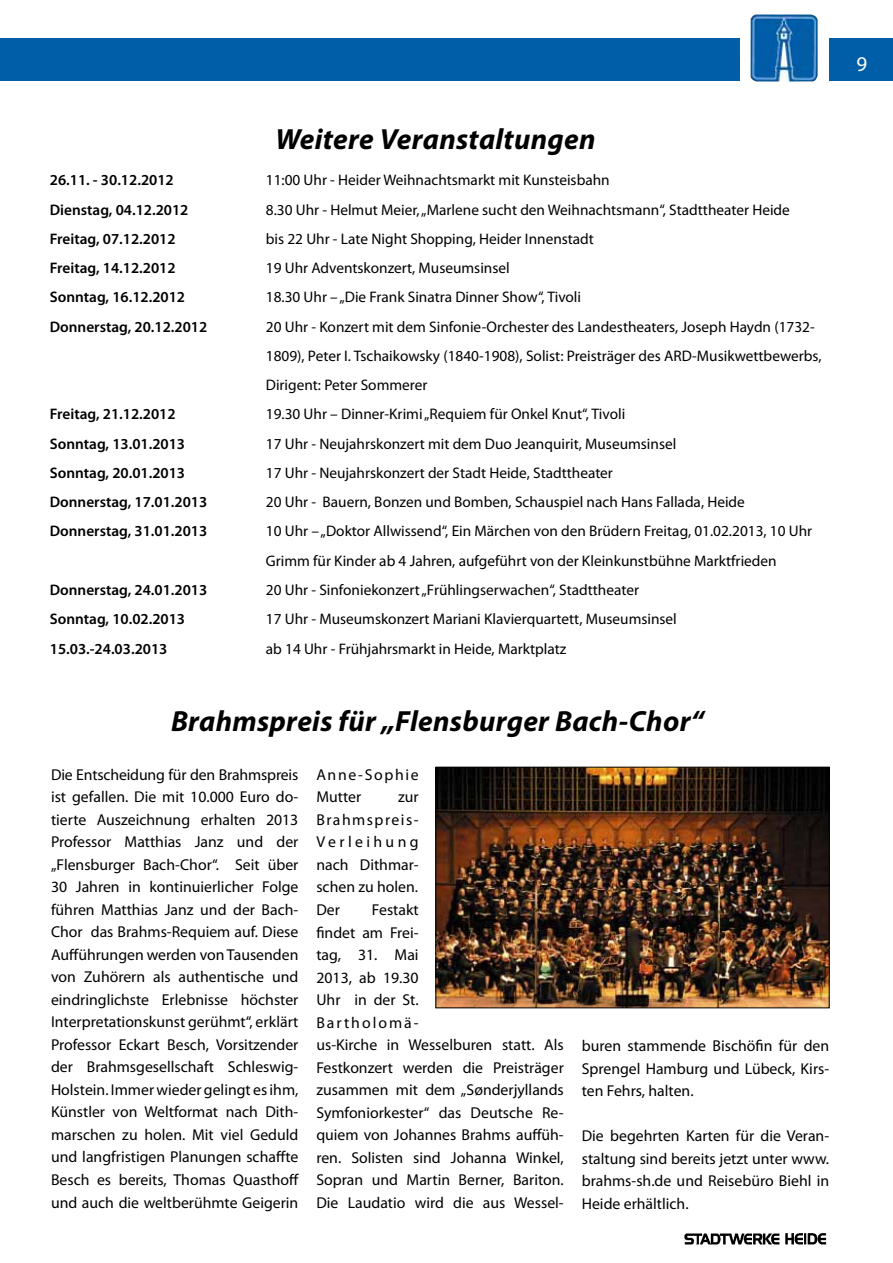
<style>
.page{position:relative;width:893px;height:1263px;background:#fff}
.page>*{position:absolute;margin:0;border:0;box-sizing:border-box;transform-origin:0 0}
.t1{font:italic 700 29.25px "Myriad Pro";letter-spacing:.01em;color:#000}
.t2{font:21px "Myriad Pro";color:#fff}
.t3{font:15.75px/22.5px "Myriad Pro";color:#000;text-align:justify}
.t4{font:15.75px/22.5px "Myriad Pro";letter-spacing:.105em;color:#000}
.t5{font:15.3px/29.2px "Myriad Pro";color:#000}
.t6{font:600 15.3px "Myriad Pro";color:#000}
</style>
<div class="page">
<div style="left:0;top:38px;width:740px;height:43px;background:#005ea8"></div>
<div style="left:829px;top:38px;width:64px;height:43px;background:#005ea8"></div>
<img style="left:750px;top:14px;width:68px;height:68px">
<img style="left:684px;top:1233px;width:143px;height:12px">
<img style="left:438px;top:769px;width:389px;height:237px">
<div style="left:436px;top:767px;width:393px;height:241px;border:1px solid #000"></div>
<h1 class="t1" style="left:275px;top:120px;width:322px">Weitere Veranstaltungen</h1>
<p class="t6" style="left:50px;top:171px;width:126px">26.11. - 30.12.2012</p>
<p class="t5" style="left:266px;top:165px;width:345px">11:00 Uhr - Heider Weihnachtsmarkt mit Kunsteisbahn</p>
<p class="t6" style="left:50px;top:200px;width:140px">Dienstag, 04.12.2012</p>
<p class="t5" style="left:266px;top:195px;width:526px">8.30 Uhr - Helmut Meier, „Marlene sucht den Weihnachtsmann“, Stadttheater Heide</p>
<p class="t6" style="left:50px;top:229px;width:127px">Freitag, 07.12.2012</p>
<p class="t5" style="left:266px;top:224px;width:330px">bis 22 Uhr - Late Night Shopping, Heider Innenstadt</p>
<p class="t6" style="left:50px;top:258px;width:127px">Freitag, 14.12.2012</p>
<p class="t5" style="left:266px;top:253px;width:245px">19 Uhr Adventskonzert, Museumsinsel</p>
<p class="t6" style="left:50px;top:288px;width:137px">Sonntag, 16.12.2012</p>
<p class="t5" style="left:266px;top:282px;width:317px">18.30 Uhr – „Die Frank Sinatra Dinner Show“, Tivoli</p>
<p class="t6" style="left:50px;top:317px;width:159px">Donnerstag, 20.12.2012</p>
<p class="t5" style="left:266px;top:312px;width:557px">20 Uhr - Konzert mit dem Sinfonie-Orchester des Landestheaters, Joseph Haydn (1732-<br>1809), Peter I. Tschaikowsky (1840-1908), Solist: Preisträger des ARD-Musikwettbewerbs,<br>Dirigent: Peter Sommerer</p>
<p class="t6" style="left:50px;top:405px;width:127px">Freitag, 21.12.2012</p>
<p class="t5" style="left:266px;top:399px;width:361px">19.30 Uhr – Dinner-Krimi „Requiem für Onkel Knut“, Tivoli</p>
<p class="t6" style="left:50px;top:434px;width:137px">Sonntag, 13.01.2013</p>
<p class="t5" style="left:266px;top:429px;width:412px">17 Uhr - Neujahrskonzert mit dem Duo Jeanquirit, Museumsinsel</p>
<p class="t6" style="left:50px;top:463px;width:137px">Sonntag, 20.01.2013</p>
<p class="t5" style="left:266px;top:458px;width:349px">17 Uhr - Neujahrskonzert der Stadt Heide, Stadttheater</p>
<p class="t6" style="left:50px;top:492px;width:159px">Donnerstag, 17.01.2013</p>
<p class="t5" style="left:266px;top:487px;width:481px">20 Uhr - Bauern, Bonzen und Bomben, Schauspiel nach Hans Fallada, Heide</p>
<p class="t6" style="left:50px;top:522px;width:159px">Donnerstag, 31.01.2013</p>
<p class="t5" style="left:266px;top:516px;width:548px">10 Uhr – „Doktor Allwissend“, Ein Märchen von den Brüdern Freitag, 01.02.2013, 10 Uhr<br>Grimm für Kinder ab 4 Jahren, aufgeführt von der Kleinkunstbühne Marktfrieden</p>
<p class="t6" style="left:50px;top:580px;width:159px">Donnerstag, 24.01.2013</p>
<p class="t5" style="left:266px;top:575px;width:375px">20 Uhr - Sinfoniekonzert „Frühlingserwachen“, Stadttheater</p>
<p class="t6" style="left:50px;top:609px;width:137px">Sonntag, 10.02.2013</p>
<p class="t5" style="left:266px;top:604px;width:413px">17 Uhr - Museumskonzert Mariani Klavierquartett, Museumsinsel</p>
<p class="t6" style="left:50px;top:639px;width:119px">15.03.-24.03.2013</p>
<p class="t5" style="left:266px;top:633px;width:302px">ab 14 Uhr - Frühjahrsmarkt in Heide, Marktplatz</p>
<h1 class="t1" style="left:171px;top:702px;width:535px">Brahmspreis für „Flensburger Bach-Chor“</h1>
<p class="t3" style="left:51px;top:763px;width:249px">Die Entscheidung für den Brahmspreis ist gefallen. Die mit 10.000 Euro do&shy;tierte Auszeichnung erhalten 2013<br>Professor Matthias Janz und der „Flensburger Bach-Chor“. Seit über 30 Jahren in kontinuierlicher Folge führen Matthias Janz und der Bach-Chor das Brahms-Requiem auf. Diese Aufführungen werden von Tausenden von Zuhörern als authentische und eindringlichste Erlebnisse höchster Interpretationskunst gerühmt“, erklärt Professor Eckart Besch, Vorsitzender der Brahmsgesellschaft Schleswig-Holstein. Immer wieder gelingt es ihm, Künstler von Weltformat nach Dith&shy;marschen zu holen. Mit viel Geduld und langfristigen Planungen schaffte Besch es bereits, Thomas Quasthoff und auch die weltberühmte Geigerin</p>
<p class="t4" style="left:316px;top:763px;width:104px">Anne-Sophie<br>Mutter</p>
<p class="t3" style="left:316px;top:786px;width:104px;text-indent:82px">zur Brahmspreis-Verleihung nach Dithmar&shy;schen zu holen.<br>Der</p>
<p class="t3" style="left:316px;top:898px;width:249px;text-align:left;text-indent:56px">Festakt<br>findet am Frei-<br>tag, 31. Mai<br>2013, ab 19.30<br>Uhr in der St.<br>Bartholomä-<br>us-Kirche in Wesselburen statt. Als<br>Festkonzert werden die Preisträger zusammen mit dem „Sønderjyllands<br>Symfoniorkester“ das Deutsche Re&shy;quiem von Johannes Brahms auffüh&shy;ren. Solisten sind Johanna Winkel,<br>Sopran und Martin Berner, Bariton.<br>Die Laudatio wird die aus Wessel-</p>
<p class="t3" style="left:582px;top:1034px;width:249px">buren stammende Bischöfin für den Sprengel Hamburg und Lübeck, Kirs&shy;ten Fehrs, halten.</p>
<p class="t3" style="left:582px;top:1124px;width:249px">Die begehrten Karten für die Veran&shy;staltung sind bereits jetzt unter www. brahms-sh.de und Reisebüro Biehl in Heide erhältlich.</p>
<h2 class="t2" style="left:856px;top:51px;width:12px">9</h2>
</div>
